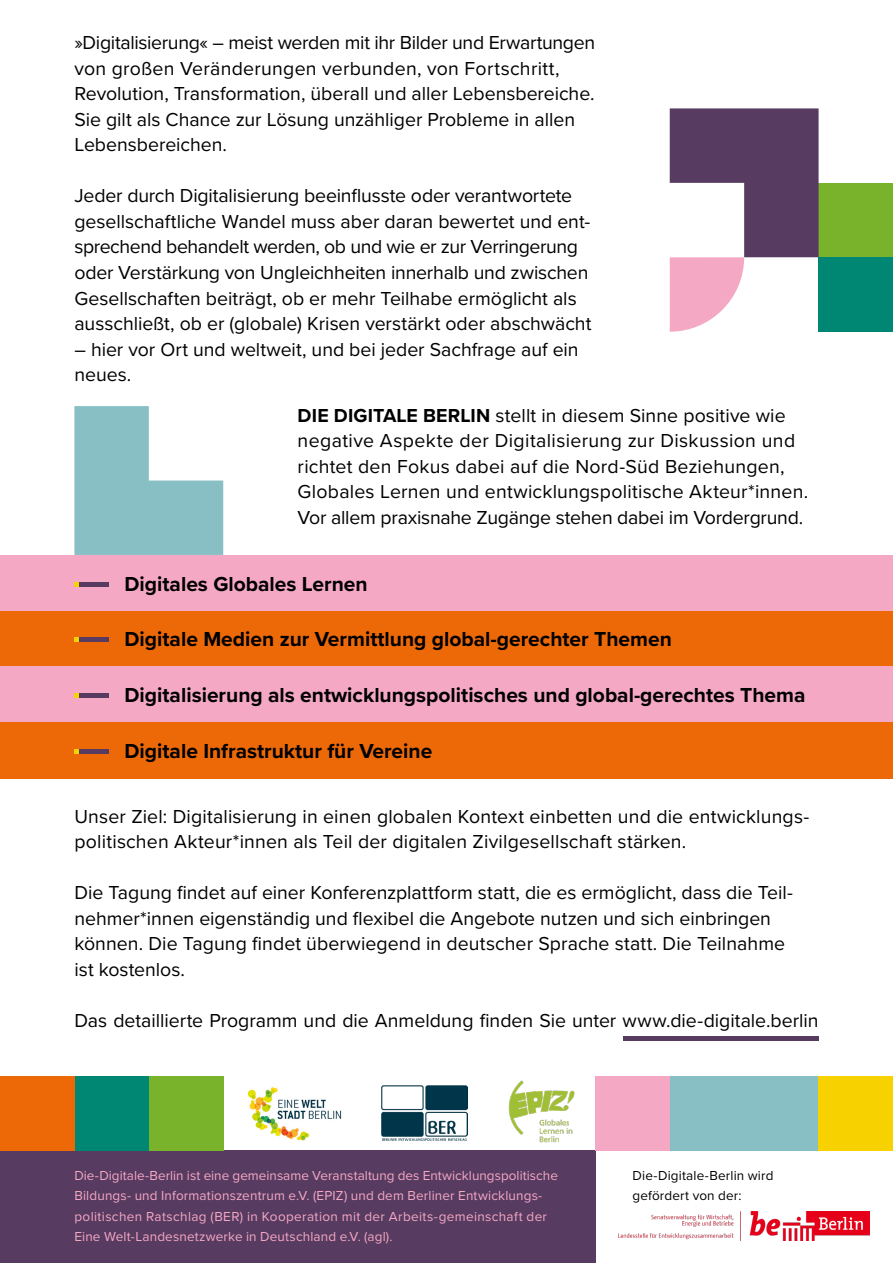
<style>
.page{position:relative;width:893px;height:1263px;background:#fff}
.page>*{position:absolute;margin:0;border:0;box-sizing:border-box;transform-origin:0 0}
.t1{font:700 21px "Proxima Nova";color:#000}
.t2{font:19.5px/25.5px "Proxima Nova";color:#000}
.t3{font:13.5px/20.2px "Proxima Nova";letter-spacing:.01em;color:#f5a8c4}
.t4{font:13.5px/20.2px "Proxima Nova";letter-spacing:.01em;color:#000}
.s1{font-weight:700}
</style>
<div class="page">
<div style="left:0;top:1150px;width:595px;height:113px;background:#573b61"></div>
<div style="left:0;top:555px;width:893px;height:223px;background:#ed6908"></div>
<div style="left:0;top:555px;width:893px;height:56px;background:#f5a8c4"></div>
<div style="left:0;top:666px;width:893px;height:56px;background:#f5a8c4"></div>
<hr style="left:79px;top:582px;width:29px;height:4px;background:#573b61">
<svg style="left:74px;top:582px;width:5px;height:4px"></svg>
<hr style="left:79px;top:638px;width:29px;height:4px;background:#573b61">
<svg style="left:74px;top:638px;width:5px;height:4px"></svg>
<div style="left:79px;top:693px;width:29px;height:5px;background:#573b61"></div>
<svg style="left:74px;top:693px;width:5px;height:5px"></svg>
<div style="left:79px;top:749px;width:29px;height:5px;background:#573b61"></div>
<svg style="left:74px;top:749px;width:5px;height:5px"></svg>
<div style="left:74px;top:1076px;width:75px;height:74px;background:#008773"></div>
<div style="left:149px;top:1076px;width:74px;height:74px;background:#78b32b"></div>
<svg style="left:74px;top:406px;width:149px;height:149px"></svg>
<div style="left:670px;top:1076px;width:149px;height:74px;background:#87bfc4"></div>
<div style="left:595px;top:1076px;width:75px;height:74px;background:#f5a8c4"></div>
<div style="left:0;top:1076px;width:74px;height:74px;background:#ed6908"></div>
<div style="left:819px;top:183px;width:74px;height:74px;background:#78b32b"></div>
<div style="left:819px;top:257px;width:74px;height:75px;background:#008773"></div>
<svg style="left:670px;top:108px;width:149px;height:224px"></svg>
<hr style="left:623px;top:1037px;width:196px;height:4px;background:#573b61">
<img style="left:508px;top:1080px;width:67px;height:63px">
<img style="left:247px;top:1087px;width:95px;height:54px">
<img style="left:382px;top:1086px;width:86px;height:54px">
<img style="left:619px;top:1212px;width:250px;height:29px">
<div style="left:819px;top:1076px;width:74px;height:74px;background:#f7d100"></div>
<p class="t2" style="left:74px;top:29px;width:522px">»Digitalisierung« – meist werden mit ihr Bilder und Erwartungen von großen Veränderungen verbunden, von Fortschritt, Revolution, Transformation, überall und aller Lebensbereiche.<br>Sie gilt als Chance zur Lösung unzähliger Probleme in allen Lebensbereichen.</p>
<p class="t2" style="left:74px;top:182px;width:519px">Jeder durch Digitalisierung beeinflusste oder verantwortete gesellschaftliche Wandel muss aber daran bewertet und ent&shy;sprechend behandelt werden, ob und wie er zur Verringerung oder Verstärkung von Ungleichheiten innerhalb und zwischen Gesellschaften beiträgt, ob er mehr Teilhabe ermöglicht als ausschließt, ob er (globale) Krisen verstärkt oder abschwächt</p>
<p class="t2" style="left:74px;top:335px;width:506px">– hier vor Ort und weltweit, und bei jeder Sachfrage auf ein neues.</p>
<p class="t2" style="left:298px;top:401px;width:512px"><span class="s1">DIE DIGITALE BERLIN</span> stellt in diesem Sinne positive wie negative Aspekte der Digitalisierung zur Diskussion und richtet den Fokus dabei auf die Nord-Süd Beziehungen, Globales Lernen und entwicklungspolitische Akteur*innen.<br>Vor allem praxisnahe Zugänge stehen dabei im Vordergrund.</p>
<p class="t1" style="left:125px;top:568px;width:245px">Digitales Globales Lernen</p>
<p class="t1" style="left:125px;top:624px;width:549px">Digitale Medien zur Vermittlung global-gerechter Themen</p>
<p class="t1" style="left:125px;top:680px;width:682px">Digitalisierung als entwicklungspolitisches und global-gerechtes Thema</p>
<p class="t1" style="left:125px;top:735px;width:309px">Digitale Infrastruktur für Vereine</p>
<p class="t2" style="left:74px;top:803px;width:736px">Unser Ziel: Digitalisierung in einen globalen Kontext einbetten und die entwicklungs&shy;politischen Akteur*innen als Teil der digitalen Zivilgesellschaft stärken.</p>
<p class="t2" style="left:74px;top:879px;width:720px">Die Tagung findet auf einer Konferenzplattform statt, die es ermöglicht, dass die Teil&shy;nehmer*innen eigenständig und flexibel die Angebote nutzen und sich einbringen können. Die Tagung findet überwiegend in deutscher Sprache statt. Die Teilnahme ist kostenlos.</p>
<p class="t2" style="left:74px;top:1007px;width:746px">Das detaillierte Programm und die Anmeldung finden Sie unter www.die-digitale.berlin</p>
<p class="t3" style="left:74px;top:1165px;width:485px">Die-Digitale-Berlin ist eine gemeinsame Veranstaltung des Entwicklungspolitische Bildungs- und Informationszentrum e.V. (EPIZ) und dem Berliner Entwicklungs&shy;politischen Ratschlag (BER) in Kooperation mit der Arbeits-gemeinschaft der Eine Welt-Landesnetzwerke in Deutschland e.V. (agl).</p>
<p class="t4" style="left:632px;top:1165px;width:142px">Die-Digitale-Berlin wird gefördert von der:</p>
</div>
